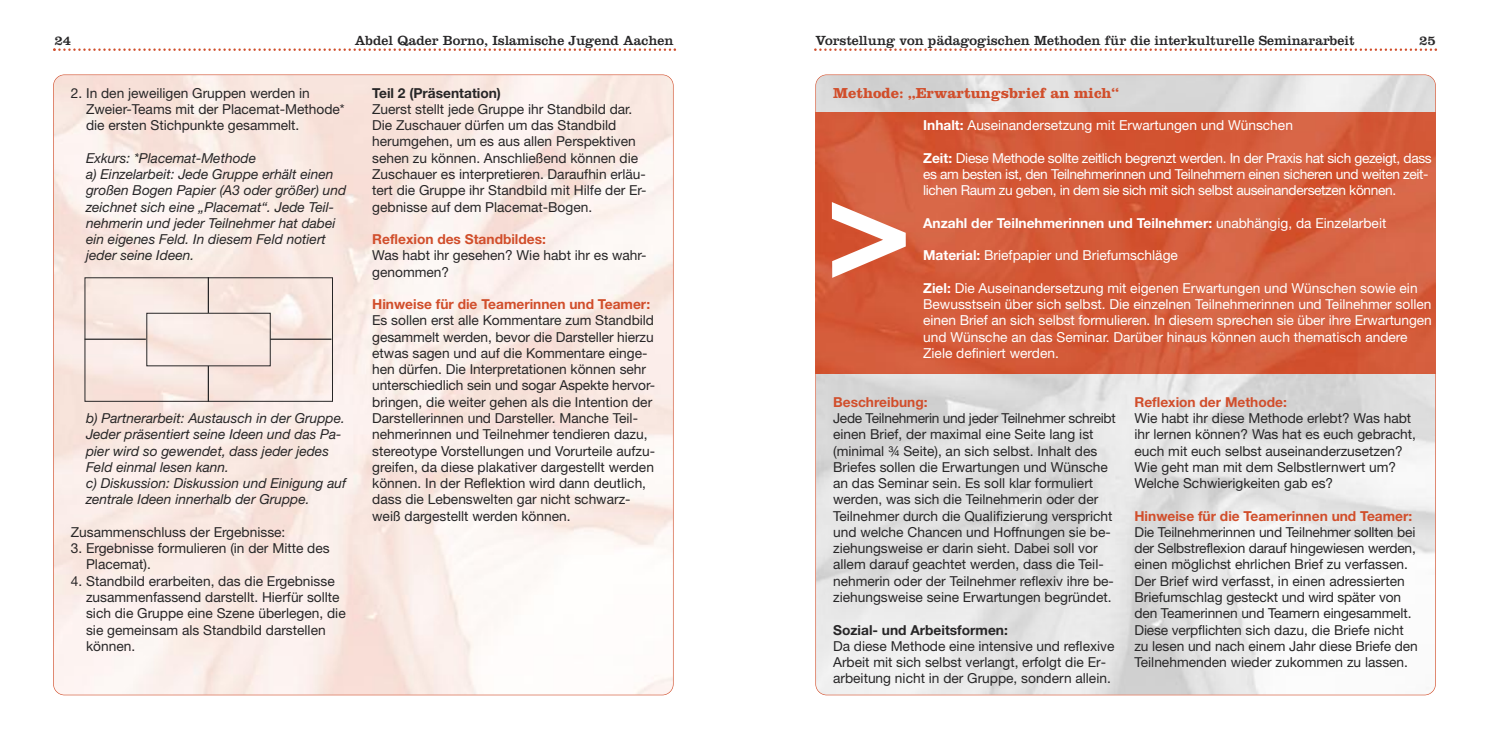
<style>
.page{position:relative;width:1489px;height:745px;background:#fff}
.page>*{position:absolute;margin:0;border:0;box-sizing:border-box;transform-origin:0 0}
.t1{font:700 145px "Clarendon LT Std";color:#fff}
.t2{font:700 15px "Clarendon LT Std";color:#d14e2b}
.t3{font:13.75px/16.2px "Helvetica Neue LT";color:#272627}
.t4{font:italic 13.75px/16.2px "Helvetica Neue LT";color:#272627}
.t5{font:13.75px/16.2px "Helvetica Neue LT";color:#fff}
.t6{font:13.75px/16.2px "Helvetica Neue LT";letter-spacing:-.025em;color:#fff}
.t7{font:700 13.75px "Helvetica Neue LT";color:#d14e2b}
.t8{font:13.75px "Clarendon LT Std";color:#272627}
.t9{font:700 13.75px "Helvetica Neue LT";color:#fff}
.t10{font:700 13.75px "Helvetica Neue LT";color:#272627}
.s1{font-weight:700}
.s2{font-weight:400}
</style>
<div class="page">
<svg style="left:814px;top:48px;width:622px;height:3px"></svg>
<svg style="left:53px;top:48px;width:623px;height:3px"></svg>
<img style="left:54px;top:75px;width:619px;height:619px;border-radius:11px">
<div style="left:85px;top:277px;width:248px;height:124px;border:1px solid #272627"></div>
<div style="left:146px;top:313px;width:124px;height:53px;border:1px solid #272627"></div>
<hr style="left:85px;top:338px;width:61px;height:1px;background:#272627">
<hr style="left:270px;top:338px;width:61px;height:1px;background:#272627">
<hr style="left:208px;top:277px;width:1px;height:36px;background:#272627">
<hr style="left:208px;top:366px;width:1px;height:35px;background:#272627">
<img style="left:816px;top:75px;width:618px;height:619px;border-radius:11px">
<img style="left:815px;top:113px;width:620px;height:260px">
<p class="t8" style="left:54px;top:35px;width:18px">24</p>
<p class="t8" style="left:355px;top:35px;width:320px">Abdel Qader Borno, Islamische Jugend Aachen</p>
<p class="t8" style="left:815px;top:35px;width:540px">Vorstellung von pädagogischen Methoden für die interkulturelle Seminararbeit</p>
<p class="t8" style="left:1418px;top:35px;width:18px">25</p>
<p class="t3" style="left:86px;top:86px;width:260px;text-indent:-15px">2. In den jeweiligen Gruppen werden in<br>Zweier-Teams mit der Placemat-Methode* die ersten Stichpunkte gesammelt.</p>
<p class="t4" style="left:86px;top:151px;width:261px">Exkurs: *Placemat-Methode<br>a) Einzelarbeit: Jede Gruppe erhält einen großen Bogen Papier (A3 oder größer) und zeichnet sich eine „Placemat“. Jede Teil&shy;nehmerin und jeder Teilnehmer hat dabei ein eigenes Feld. In diesem Feld notiert jeder seine Ideen.</p>
<p class="t2" style="left:833px;top:88px;width:287px">Methode: „Erwartungsbrief an mich“</p>
<p class="t5" style="left:923px;top:118px;width:371px"><span class="s1">Inhalt:</span> Auseinandersetzung mit Erwartungen und Wünschen</p>
<p class="t6" style="left:923px;top:151px;width:510px"><span class="s1">Zeit:</span> Diese Methode sollte zeitlich begrenzt werden. In der Praxis hat sich gezeigt, dass es am besten ist, den Teilnehmerinnen und Teilnehmern einen sicheren und weiten zeit&shy;lichen Raum zu geben, in dem sie sich mit sich selbst auseinandersetzen können.</p>
<p class="t9" style="left:923px;top:218px;width:464px">Anzahl der Teilnehmerinnen und Teilnehmer: <span class="s2">unabhängig, da Einzelarbeit</span></p>
<p class="t5" style="left:923px;top:248px;width:256px"><span class="s1">Material:</span> Briefpapier und Briefumschläge</p>
<p class="t5" style="left:923px;top:281px;width:510px"><span class="s1">Ziel:</span> Die Auseinandersetzung mit eigenen Erwartungen und Wünschen sowie ein Bewusstsein über sich selbst. Die einzelnen Teilnehmerinnen und Teilnehmer sollen einen Brief an sich selbst formulieren. In diesem sprechen sie über ihre Erwartungen und Wünsche an das Seminar. Darüber hinaus können auch thematisch andere Ziele definiert werden.</p>
<p class="t10" style="left:372px;top:88px;width:130px">Teil 2 (Präsentation)</p>
<p class="t3" style="left:372px;top:102px;width:276px">Zuerst stellt jede Gruppe ihr Standbild dar.<br>Die Zuschauer dürfen um das Standbild herumgehen, um es aus allen Perspektiven sehen zu können. Anschließend können die Zuschauer es interpretieren. Daraufhin erläu&shy;tert die Gruppe ihr Standbild mit Hilfe der Er&shy;gebnisse auf dem Placemat-Bogen.</p>
<p class="t7" style="left:372px;top:234px;width:175px">Reflexion des Standbildes:</p>
<p class="t3" style="left:372px;top:248px;width:276px">Was habt ihr gesehen? Wie habt ihr es wahr&shy;genommen?</p>
<p class="t7" style="left:372px;top:299px;width:279px">Hinweise für die Teamerinnen und Teamer:</p>
<p class="t3" style="left:372px;top:313px;width:284px">Es sollen erst alle Kommentare zum Standbild gesammelt werden, bevor die Darsteller hierzu etwas sagen und auf die Kommentare einge&shy;hen dürfen. Die Interpretationen können sehr unterschiedlich sein und sogar Aspekte hervor&shy;bringen, die weiter gehen als die Intention der Darstellerinnen und Darsteller. Manche Teil&shy;nehmerinnen und Teilnehmer tendieren dazu, stereotype Vorstellungen und Vorurteile aufzu&shy;greifen, da diese plakativer dargestellt werden können. In der Reflektion wird dann deutlich, dass die Lebenswelten gar nicht schwarz&shy;weiß dargestellt werden können.</p>
<h1 class="t1" style="left:825px;top:177px;width:89px">&gt;</h1>
<p class="t7" style="left:833px;top:396px;width:96px">Beschreibung:</p>
<p class="t3" style="left:833px;top:411px;width:284px">Jede Teilnehmerin und jeder Teilnehmer schreibt einen Brief, der maximal eine Seite lang ist (minimal ¾ Seite), an sich selbst. Inhalt des Briefes sollen die Erwartungen und Wünsche an das Seminar sein. Es soll klar formuliert werden, was sich die Teilnehmerin oder der Teilnehmer durch die Qualifizierung verspricht und welche Chancen und Hoffnungen sie be&shy;ziehungsweise er darin sieht. Dabei soll vor allem darauf geachtet werden, dass die Teil&shy;nehmerin oder der Teilnehmer reflexiv ihre be&shy;ziehungsweise seine Erwartungen begründet.</p>
<p class="t10" style="left:833px;top:624px;width:176px">Sozial- und Arbeitsformen:</p>
<p class="t3" style="left:833px;top:638px;width:283px">Da diese Methode eine intensive und reflexive<br>Arbeit mit sich selbst verlangt, erfolgt die Er&shy;arbeitung nicht in der Gruppe, sondern allein.</p>
<p class="t7" style="left:1134px;top:396px;width:154px">Reflexion der Methode:</p>
<p class="t3" style="left:1134px;top:411px;width:283px">Wie habt ihr diese Methode erlebt? Was habt ihr lernen können? Was hat es euch gebracht, euch mit euch selbst auseinanderzusetzen?<br>Wie geht man mit dem Selbstlernwert um?<br>Welche Schwierigkeiten gab es?</p>
<p class="t7" style="left:1134px;top:510px;width:279px">Hinweise für die Teamerinnen und Teamer:</p>
<p class="t3" style="left:1134px;top:525px;width:285px">Die Teilnehmerinnen und Teilnehmer sollten bei der Selbstreflexion darauf hingewiesen werden, einen möglichst ehrlichen Brief zu verfassen.<br>Der Brief wird verfasst, in einen adressierten Briefumschlag gesteckt und wird später von den Teamerinnen und Teamern eingesammelt.<br>Diese verpflichten sich dazu, die Briefe nicht zu lesen und nach einem Jahr diese Briefe den Teilnehmenden wieder zukommen zu lassen.</p>
<p class="t4" style="left:86px;top:411px;width:261px">b) Partnerarbeit: Austausch in der Gruppe.<br>Jeder präsentiert seine Ideen und das Pa&shy;pier wird so gewendet, dass jeder jedes Feld einmal lesen kann.<br>c) Diskussion: Diskussion und Einigung auf zentrale Ideen innerhalb der Gruppe.</p>
<p class="t3" style="left:71px;top:525px;width:216px">Zusammenschluss der Ergebnisse:</p>
<p class="t3" style="left:86px;top:541px;width:245px;text-indent:-15px">3. Ergebnisse formulieren (in der Mitte des<br>Placemat).</p>
<p class="t3" style="left:86px;top:573px;width:261px;text-indent:-15px">4. Standbild erarbeiten, das die Ergebnisse zusammenfassend darstellt. Hierfür sollte sich die Gruppe eine Szene überlegen, die sie gemeinsam als Standbild darstellen können.</p>
</div>
